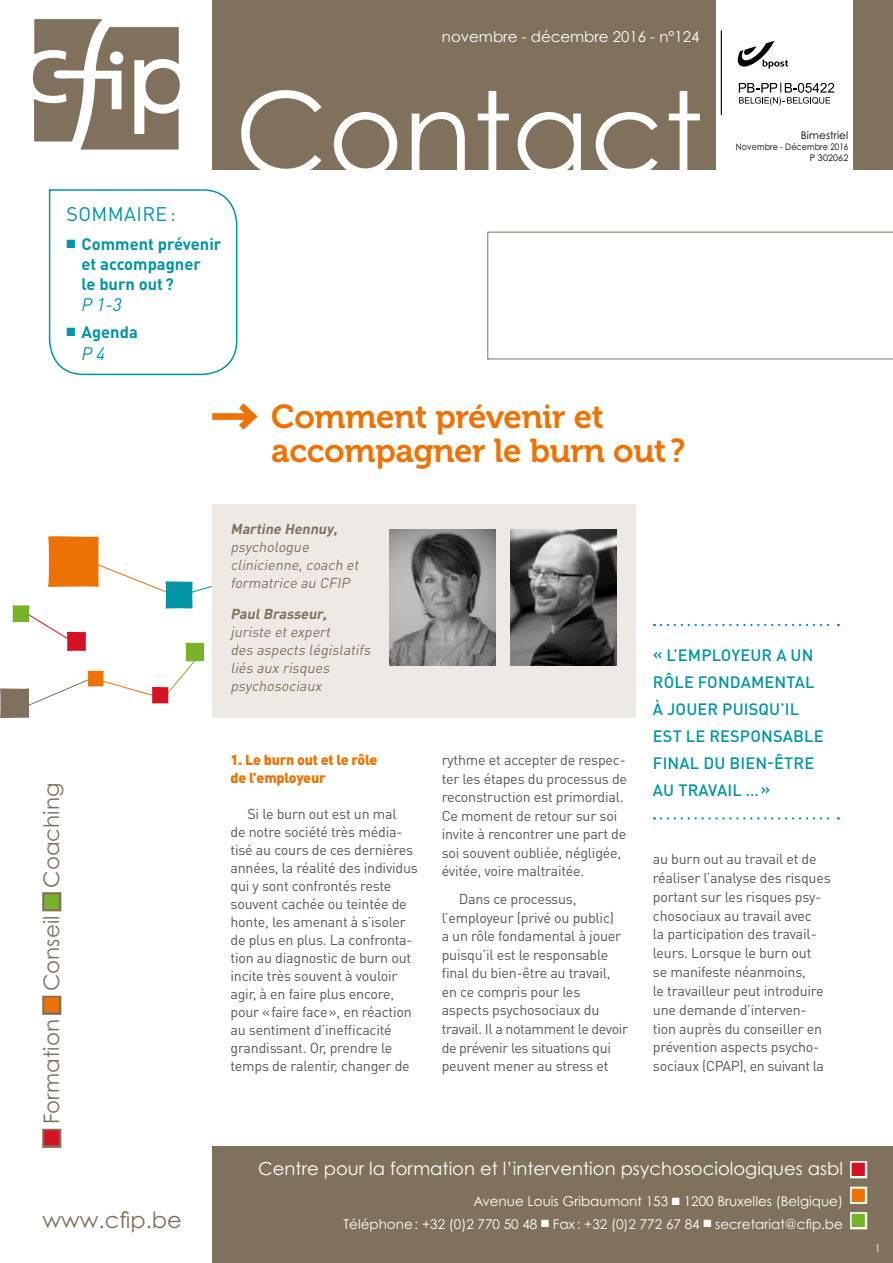
<style>
.page{position:relative;width:893px;height:1263px;background:#fff}
.page>*{position:absolute;margin:0;border:0;box-sizing:border-box;transform-origin:0 0}
.t1{font:114.45px "Century Gothic";color:#fff}
.t2{font:33px/34.5px "Museo 700";letter-spacing:-.01em;color:#ee7203}
.t3{font:22.5px "Century Gothic";color:#80715d}
.t4{font:21.45px "Century Gothic";color:#80715d}
.t5{font:19.5px "DIN";letter-spacing:.02em;color:#0094a7}
.t6{font:19.2px "Zapf Dingbats ITC";color:#ee7203}
.t7{font:19.2px "Zapf Dingbats ITC";color:#78b22b}
.t8{font:18px "Century Gothic";color:#fff}
.t9{font:italic 18px "DINOT";color:#0094a7}
.t10{font:700 16.5px/19.8px "DIN Pro";color:#0094a7}
.t11{font:500 16.35px/27px "DIN Pro";letter-spacing:.01em;color:#0094a7}
.t12{font:15px "Century Gothic";color:#fff}
.t13{font:14.25px/18.6px "DIN Pro";letter-spacing:-.015em;color:#575756}
.t14{font:italic 14.25px/18px "DIN";color:#80715d}
.t15{font:900 14.25px/18px "DIN Pro";letter-spacing:-.015em;color:#ee7203}
.t16{font:italic 700 14.25px "DIN";color:#80715d}
.t17{font:13.5px/22.5px "Century Gothic";color:#fff;text-align:right}
.t18{font:10.5px "Century Gothic";letter-spacing:.01em;color:#000}
.t19{font:10.5px "Century Gothic";color:#fff}
.t20{font:9px/10.8px "Century Gothic";letter-spacing:.01em;color:#000;text-align:right;scale:.89 1}
.s1{color:#d51224}
.s2{color:#ee7203}
.s3{color:#78b22b}
</style>
<div class="page">
<svg style="left:487px;top:232px;width:406px;height:127px"></svg>
<svg style="left:48px;top:189px;width:190px;height:187px"></svg>
<div style="left:185px;top:642px;width:19px;height:20px;background:#78b22b"></div>
<svg style="left:0;top:659px;width:197px;height:59px"></svg>
<div style="left:212px;top:413px;width:41px;height:7px;background:#ee7203"></div>
<svg style="left:232px;top:403px;width:26px;height:27px"></svg>
<svg style="left:29px;top:536px;width:183px;height:111px"></svg>
<div style="left:67px;top:631px;width:19px;height:20px;background:#d51224"></div>
<div style="left:12px;top:605px;width:17px;height:17px;background:#78b22b"></div>
<svg style="left:32px;top:19px;width:148px;height:131px"></svg>
<div style="left:213px;top:0;width:680px;height:170px;background:#80715d"></div>
<div style="left:716px;top:0;width:137px;height:172px;background:#fff"></div>
<hr style="left:721px;top:31px;width:1px;height:84px;background:#000">
<svg style="left:737px;top:41px;width:51px;height:28px"></svg>
<svg style="left:739px;top:83px;width:95px;height:22px"></svg>
<div style="left:213px;top:1146px;width:680px;height:117px;background:#80715d"></div>
<div style="left:42px;top:1129px;width:19px;height:19px;border:4px solid #80715d"></div>
<div style="left:42px;top:996px;width:19px;height:19px;border:4px solid #80715d"></div>
<div style="left:42px;top:892px;width:19px;height:19px;border:4px solid #80715d"></div>
<div style="left:850px;top:1161px;width:17px;height:17px;border:4px solid #fff"></div>
<div style="left:850px;top:1187px;width:17px;height:17px;border:4px solid #fff"></div>
<div style="left:850px;top:1212px;width:17px;height:17px;border:4px solid #fff"></div>
<div style="left:212px;top:504px;width:424px;height:214px;background:#eee9e4"></div>
<svg style="left:661px;top:624px;width:178px;height:2px"></svg>
<svg style="left:661px;top:817px;width:178px;height:2px"></svg>
<img style="left:389px;top:529px;width:106px;height:136px">
<img style="left:510px;top:529px;width:107px;height:136px">
<h3 class="t5" style="left:67px;top:202px;width:111px">SOMMAIRE :</h3>
<p class="t10" style="left:82px;top:233px;width:141px;text-indent:-15px">■ Comment prévenir et accompagner<br>le burn out?</p>
<p class="t9" style="left:82px;top:292px;width:42px">P 1-3</p>
<p class="t10" style="left:67px;top:321px;width:73px">■ Agenda</p>
<p class="t9" style="left:82px;top:341px;width:25px">P 4</p>
<p class="t12" style="left:442px;top:27px;width:259px">novembre - décembre 2016 - n°124</p>
<h1 class="t1" style="left:235px;top:63px;width:469px">Contact</h1>
<h2 class="t2" style="left:271px;top:400px;width:416px">Comment prévenir et accompagner le burn out?</h2>
<p class="t18" style="left:801px;top:129px;width:49px">Bimestriel</p>
<p class="t20" style="left:736px;top:141px;width:128px">Novembre - Décembre 2016<br>P 302062</p>
<h3 class="t4" style="left:38px;top:1146px;width:365px;rotate:-90deg"><span class="s1">■</span> Formation <span class="s2">■</span> Conseil <span class="s3">■</span> Coaching</h3>
<p class="t16" style="left:230px;top:519px;width:112px">Martine Hennuy,</p>
<p class="t14" style="left:230px;top:537px;width:133px">psychologue clinicienne, coach et formatrice au CFIP</p>
<p class="t16" style="left:230px;top:604px;width:101px">PaulBrasseur,</p>
<p class="t14" style="left:230px;top:622px;width:144px">j uriste et expert<br>des aspects législatifs liés aux risques psychosociaux</p>
<p class="t15" style="left:230px;top:750px;width:149px">1. Le burn out et le rôle de l’employeur</p>
<p class="t13" style="left:230px;top:804px;width:189px;line-height:18px;text-indent:17px">Si le burn out est un mal<br>de notre société très média&shy;tisé au cours de ces dernières années, la réalité des individus qui y sont confrontés reste souvent cachée ou teintée de honte, les amenant à s’isoler de plus en plus. La confronta&shy;tion au diagnostic de burn out incite très souvent à vouloir agir, à en faire plus encore, pour «faire face», en réaction au sentiment d’inefficacité grandissant. Or, prendre le temps de ralentir, changer de</p>
<p class="t13" style="left:442px;top:750px;width:187px">rythme et accepter de respec&shy;ter les étapes du processus de reconstruction est primordial.<br>Ce moment de retour sur soi invite à rencontrer une part de soi souvent oubliée, négligée, évitée, voire maltraitée.</p>
<p class="t13" style="left:442px;top:889px;width:188px;text-indent:17px">Dans ce processus, l’employeur (privé ou public)<br>a un rôle fondamental à jouer puisqu’il est le responsable final du bien-être au travail, en ce compris pour les aspects psychosociaux du travail. Il a notamment le devoir de prévenir les situations qui peuvent mener au stress et</p>
<p class="t11" style="left:653px;top:640px;width:172px">« L’EMPLOYEUR A UN<br>RÔLE FONDAMENTAL<br>À JOUER PUISQU’IL<br>EST LE RESPONSABLE<br>FINAL DU BIEN-ÊTRE<br>AU TRAVAIL …»</p>
<p class="t13" style="left:653px;top:849px;width:179px">au burn out au travail et de réaliser l’analyse des risques portant sur les risques psy&shy;chosociaux au travail avec<br>la participation des travail&shy;leurs. Lorsque le burn out<br>se manifeste néanmoins,<br>le travailleur peut introduire une demande d’interven&shy;tion auprès du conseiller en prévention aspects psycho&shy;sociaux (CPAP), en suivant la</p>
<p class="t8" style="left:258px;top:1157px;width:609px">Centre pour la formation et l’intervention psychosociologiques asbl <span class="s1">■</span></p>
<h3 class="t6" style="left:851px;top:1186px;width:16px">■</h3>
<p class="t17" style="left:344px;top:1190px;width:501px">Avenue Louis Gribaumont 153 ■ 1200 Bruxelles (Belgique)<br>Téléphone: +32 (0)2 770 50 48 ■ Fax : +32 (0)2 772 67 84 ■ secretariat@cfip.be</p>
<h3 class="t3" style="left:43px;top:1206px;width:141px">www.cfip.be</h3>
<h3 class="t7" style="left:851px;top:1212px;width:16px">■</h3>
<p class="t19" style="left:875px;top:1241px;width:7px">1</p>
</div>
